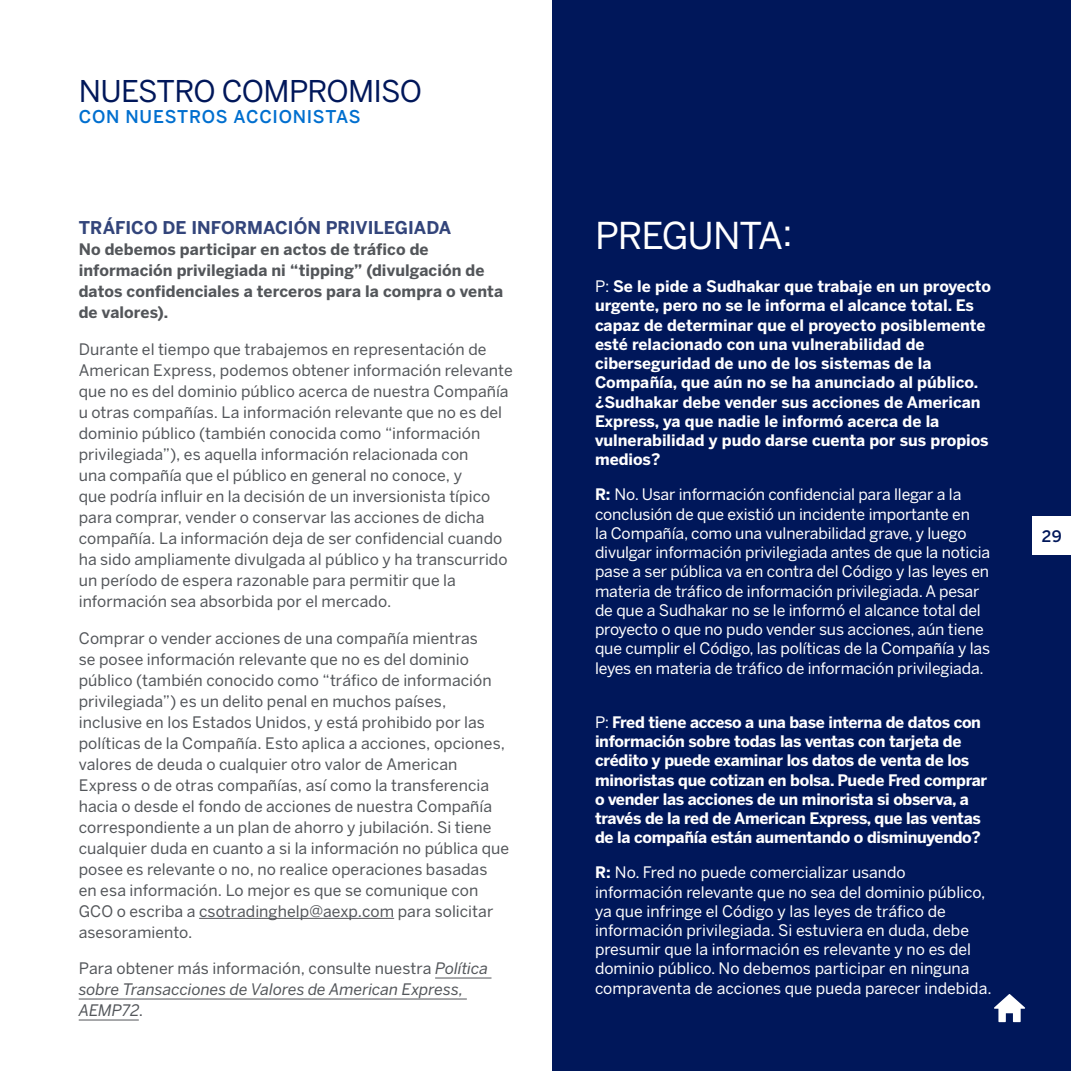
<style>
.page{position:relative;width:1071px;height:1071px;background:#fff}
.page>*{position:absolute;margin:0;border:0;box-sizing:border-box;transform-origin:0 0}
.t1{font:36.75px "Benton Sans";letter-spacing:-.03em;color:#fff}
.t2{font:29.75px "Benton Sans";letter-spacing:-.03em;color:#00175a}
.t3{font:700 17.5px "Benton Sans";color:#33457b}
.t4{font:500 17.5px "Benton Sans";letter-spacing:.04em;color:#006fcf}
.t5{font:15.75px/21px "Benton Sans";letter-spacing:.005em;color:#53565a}
.t6{font:15.75px/19.2px "Benton Sans";letter-spacing:-.01em;color:#fff}
.t7{font:700 15.75px/19.2px "Benton Sans";letter-spacing:-.01em;color:#fff}
.t8{font:700 15.75px/21px "Benton Sans";letter-spacing:.005em;color:#53565a}
.t9{font:italic 15.75px/21px "Benton Sans";color:#53565a}
.t10{font:500 15.75px "Benton Sans";color:#00175a}
.s1{font-style:normal}
.s2{font-weight:400}
.s3{font-weight:700}
</style>
<div class="page">
<div style="left:552px;top:0;width:519px;height:1071px;background:#00175a"></div>
<hr style="left:199px;top:918px;width:195px;height:1px;background:#53565a">
<hr style="left:435px;top:978px;width:57px;height:1px;background:#53565a">
<hr style="left:79px;top:999px;width:388px;height:1px;background:#53565a">
<hr style="left:79px;top:1020px;width:60px;height:1px;background:#53565a">
<svg style="left:994px;top:994px;width:31px;height:28px"></svg>
<div style="left:1033px;top:516px;width:38px;height:39px;background:#fff"></div>
<h2 class="t2" style="left:79px;top:74px;width:345px">NUESTRO COMPROMISO</h2>
<p class="t4" style="left:79px;top:106px;width:283px">CON NUESTROS ACCIONISTAS</p>
<p class="t3" style="left:79px;top:217px;width:374px">TRÁFICO DE INFORMACIÓN PRIVILEGIADA</p>
<p class="t8" style="left:79px;top:239px;width:426px">No debemos participar en actos de tráfico de información privilegiada ni “tipping” (divulgación de datos confidenciales a terceros para la compra o venta de valores).</p>
<p class="t5" style="left:79px;top:339px;width:435px">Durante el tiempo que trabajemos en representación de American Express, podemos obtener información relevante que no es del dominio público acerca de nuestra Compañía u otras compañías. La información relevante que no es del dominio público (también conocida como “información privilegiada”), es aquella información relacionada con<br>una compañía que el público en general no conoce, y<br>que podría influir en la decisión de un inversionista típico para comprar, vender o conservar las acciones de dicha compañía. La información deja de ser confidencial cuando ha sido ampliamente divulgada al público y ha transcurrido un período de espera razonable para permitir que la información sea absorbida por el mercado.</p>
<p class="t5" style="left:79px;top:627px;width:432px">Comprar o vender acciones de una compañía mientras<br>se posee información relevante que no es del dominio público (también conocido como “tráfico de información privilegiada”) es un delito penal en muchos países, inclusive en los Estados Unidos, y está prohibido por las políticas de la Compañía. Esto aplica a acciones, opciones, valores de deuda o cualquier otro valor de American Express o de otras compañías, así como la transferencia hacia o desde el fondo de acciones de nuestra Compañía correspondiente a un plan de ahorro y jubilación. Si tiene cualquier duda en cuanto a si la información no pública que posee es relevante o no, no realice operaciones basadas en esa información. Lo mejor es que se comunique con GCO o escriba a csotradinghelp@aexp.com para solicitar asesoramiento.</p>
<p class="t9" style="left:79px;top:958px;width:411px"><span class="s1">Para obtener más información, consulte nuestra</span> Política sobre Transacciones de Valores de American Express,<br>AEMP72<span class="s1">.</span></p>
<h1 class="t1" style="left:595px;top:214px;width:199px">PREGUNTA:</h1>
<p class="t7" style="left:595px;top:277px;width:398px"><span class="s2">P:</span> Se le pide a Sudhakar que trabaje en un proyecto urgente, pero no se le informa el alcance total. Es capaz de determinar que el proyecto posiblemente esté relacionado con una vulnerabilidad de ciberseguridad de uno de los sistemas de la Compañía, que aún no se ha anunciado al público. ¿Sudhakar debe vender sus acciones de American Express, ya que nadie le informó acerca de la vulnerabilidad y pudo darse cuenta por sus propios medios?</p>
<p class="t6" style="left:595px;top:485px;width:397px"><span class="s3">R:</span> No. Usar información confidencial para llegar a la conclusión de que existió un incidente importante en<br>la Compañía, como una vulnerabilidad grave, y luego divulgar información privilegiada antes de que la noticia pase a ser pública va en contra del Código y las leyes en materia de tráfico de información privilegiada. A pesar de que a Sudhakar no se le informó el alcance total del proyecto o que no pudo vender sus acciones, aún tiene que cumplir el Código, las políticas de la Compañía y las leyes en materia de tráfico de información privilegiada.</p>
<p class="t7" style="left:595px;top:712px;width:394px"><span class="s2">P:</span> Fred tiene acceso a una base interna de datos con información sobre todas las ventas con tarjeta de crédito y puede examinar los datos de venta de los minoristas que cotizan en bolsa. Puede Fred comprar o vender las acciones de un minorista si observa, a través de la red de American Express, que las ventas de la compañía están aumentando o disminuyendo?</p>
<p class="t6" style="left:595px;top:863px;width:398px"><span class="s3">R:</span> No. Fred no puede comercializar usando información relevante que no sea del dominio público, ya que infringe el Código y las leyes de tráfico de información privilegiada. Si estuviera en duda, debe presumir que la información es relevante y no es del dominio público. No debemos participar en ninguna compraventa de acciones que pueda parecer indebida.</p>
<p class="t10" style="left:1042px;top:527px;width:21px">29</p>
</div>
